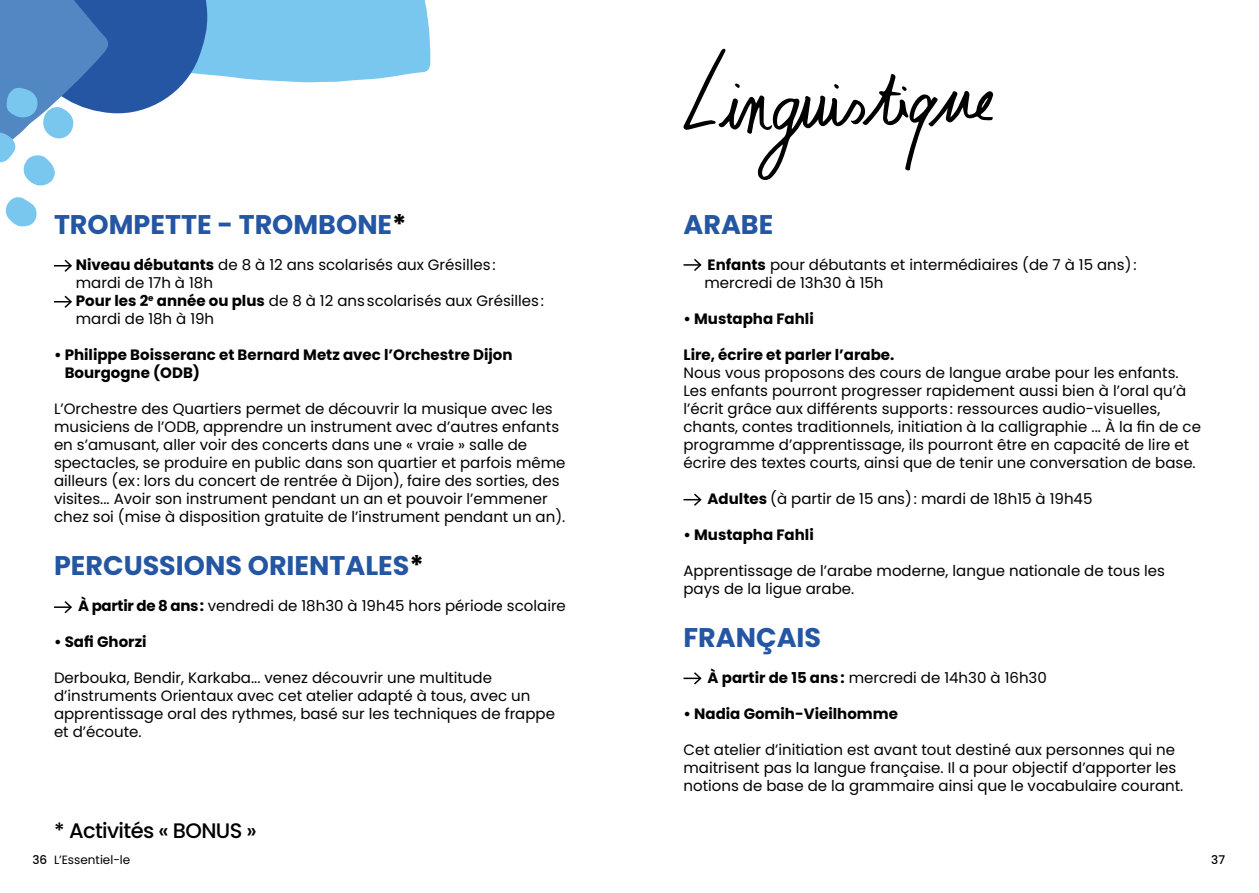
<style>
.page{position:relative;width:1259px;height:893px;background:#fff}
.page>*{position:absolute;margin:0;border:0;box-sizing:border-box;transform-origin:0 0}
.t1{font:700 27px "Poppins";color:#2456a3}
.t2{font:500 21px "Poppins";letter-spacing:-.03em;color:#000}
.t3{font:15px/18px "Poppins";color:#000}
.t4{font:700 15px/18px "Poppins";color:#000}
.t5{font:12px "Poppins";color:#000}
.t6{font:500 12px "Poppins";color:#000}
.s1{color:#000}
.s2{font-weight:700}
.s3{font-weight:500}
</style>
<div class="page">
<svg style="left:0;top:0;width:431px;height:227px"></svg>
<svg style="left:54px;top:259px;width:18px;height:13px"></svg>
<svg style="left:54px;top:295px;width:18px;height:13px"></svg>
<svg style="left:54px;top:601px;width:18px;height:13px"></svg>
<svg style="left:683px;top:259px;width:19px;height:12px"></svg>
<svg style="left:683px;top:493px;width:19px;height:13px"></svg>
<svg style="left:683px;top:672px;width:19px;height:13px"></svg>
<svg style="left:683px;top:49px;width:310px;height:131px"></svg>
<h1 class="t1" style="left:54px;top:209px;width:354px">TROMPETTE - TROMBONE<span class="s1">*</span></h1>
<p class="t3" style="left:76px;top:256px;width:470px"><span class="s2">Niveau débutants</span> de 8 à 12 ans scolarisés aux Grésilles: mardi de 17h à 18h<br><span class="s2">Pour les 2</span><sup>e</sup> <span class="s2">année ou plus</span> de 8 à 12 ansscolarisés aux Grésilles: mardi de 18h à 19h</p>
<p class="t4" style="left:65px;top:346px;width:449px;text-indent:-11px">• Philippe Boisseranc et Bernard Metz avec l’Orchestre Dijon<br>Bourgogne (ODB)</p>
<p class="t3" style="left:54px;top:400px;width:513px">L’Orchestre des Quartiers permet de découvrir la musique avec les musiciens de l’ODB, apprendre un instrument avec d’autres enfants en s’amusant, aller voir des concerts dans une « vraie » salle de spectacles, se produire en public dans son quartier et parfois même ailleurs (ex : lors du concert de rentrée à Dijon), faire des sorties, des visites... Avoir son instrument pendant un an et pouvoir l’emmener chez soi (mise à disposition gratuite de l’instrument pendant un an).</p>
<h1 class="t1" style="left:54px;top:550px;width:371px">PERCUSSIONS ORIENTALES<span class="s1">*</span></h1>
<p class="t3" style="left:78px;top:597px;width:489px"><span class="s2">À partir de 8 ans:</span> vendredi de 18h30 à 19h45 hors période scolaire</p>
<p class="t4" style="left:54px;top:633px;width:94px">• Safi Ghorzi</p>
<p class="t3" style="left:54px;top:669px;width:502px">Derbouka, Bendir, Karkaba... venez découvrir une multitude d’instruments Orientaux avec cet atelier adapté à tous, avec un apprentissage oral des rythmes, basé sur les techniques de frappe et d’écoute.</p>
<h2 class="t2" style="left:54px;top:819px;width:204px">* Activités « BONUS »</h2>
<h1 class="t1" style="left:683px;top:209px;width:91px">ARABE</h1>
<p class="t3" style="left:704px;top:256px;width:433px"><span class="s2">Enfants</span> pour débutants et intermédiaires (de 7 à 15 ans) : mercredi de 13h30 à 15h</p>
<p class="t4" style="left:683px;top:310px;width:132px">• Mustapha Fahli</p>
<p class="t4" style="left:683px;top:346px;width:212px">Lire, écrire et parler l’arabe.</p>
<p class="t3" style="left:683px;top:364px;width:519px">Nous vous proposons des cours de langue arabe pour les enfants.<br>Les enfants pourront progresser rapidement aussi bien à l’oral qu’à l’écrit grâce aux différents supports: ressources audio-visuelles, chants, contes traditionnels, initiation à la calligraphie ... À la fin de ce programme d’apprentissage, ils pourront être en capacité de lire et écrire des textes courts, ainsi que de tenir une conversation de base.</p>
<p class="t3" style="left:707px;top:490px;width:386px"><span class="s2">Adultes</span> (à partir de 15 ans) : mardi de 18h15 à 19h45</p>
<p class="t4" style="left:683px;top:526px;width:132px">• Mustapha Fahli</p>
<p class="t3" style="left:683px;top:562px;width:483px">Apprentissage de l’arabe moderne, langue nationale de tous les pays de la ligue arabe.</p>
<h1 class="t1" style="left:683px;top:622px;width:139px">FRANÇAIS</h1>
<p class="t3" style="left:707px;top:669px;width:341px"><span class="s2">À partir de 15 ans:</span> mercredi de 14h30 à 16h30</p>
<p class="t4" style="left:683px;top:705px;width:216px">• Nadia Gomih-Vieilhomme</p>
<p class="t3" style="left:683px;top:741px;width:501px">Cet atelier d’initiation est avant tout destiné aux personnes qui ne maitrisent pas la langue française. Il a pour objectif d’apporter les notions de base de la grammaire ainsi que le vocabulaire courant.</p>
<p class="t5" style="left:32px;top:853px;width:99px"><span class="s3">36</span> L’Essentiel-le</p>
<p class="t6" style="left:1211px;top:853px;width:15px">37</p>
</div>
